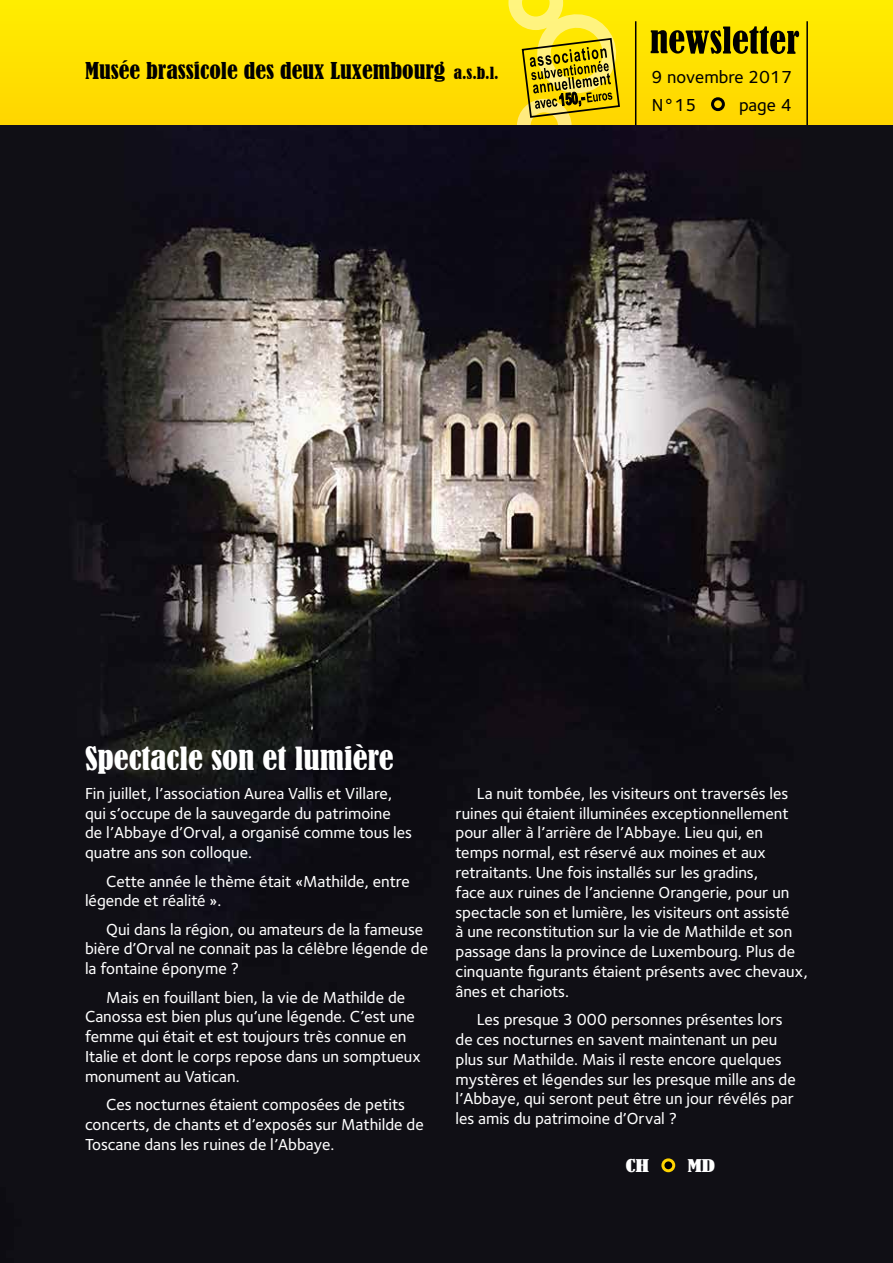
<style>
.page{position:relative;width:893px;height:1263px;background:#fff}
.page>*{position:absolute;margin:0;border:0;box-sizing:border-box;transform-origin:0 0}
.t1{font:condensed 30px "Bernard";color:#fff;scale:1.11 1}
.t2{font:condensed 21.75px "Bernard";color:#000;scale:1.1 1}
.t3{font:18px/28.5px "Foundry Sterling Medium CE";color:#000}
.t4{font:16.5px/19.8px "Foundry Sterling Medium CE";color:#fff}
.t5{font:condensed 16.5px "Bernard";color:#fff;scale:1.5 1}
.s1{font-size:15.75px}
</style>
<div class="page">
<svg style="left:0;top:0;width:893px;height:125px;background:#ffe100"></svg>
<svg style="left:651px;top:26px;width:148px;height:28px;background:#7d7000"></svg>
<div style="left:712px;top:99px;width:11px;height:11px;background:#ffd400;border-radius:50%"></div>
<div style="left:711px;top:97px;width:14px;height:14px;border:3px solid #000;border-radius:50%"></div>
<hr style="left:806px;top:21px;width:2px;height:105px;background:#000">
<svg style="left:453px;top:66px;width:46px;height:14px"></svg>
<svg style="left:508px;top:0;width:129px;height:125px;background:#ddc71e"></svg>
<img style="left:0;top:125px;width:893px;height:1138px">
<div style="left:663px;top:1160px;width:11px;height:11px;background:#000;border-radius:50%"></div>
<div style="left:661px;top:1158px;width:14px;height:14px;border:3px solid #ffd400;border-radius:50%"></div>
<h2 class="t2" style="left:85px;top:58px;width:378px">Musée brassicole des deux Luxembourg <span class="s1">a.s.b.l.</span></h2>
<p class="t3" style="left:651px;top:63px;width:142px">9 novembre 2017<br>N°15</p>
<p class="t3" style="left:739px;top:91px;width:54px">page 4</p>
<h1 class="t1" style="left:85px;top:741px;width:279px">Spectacle son et lumière</h1>
<p class="t4" style="left:85px;top:784px;width:328px">Fin juillet, l’association Aurea Vallis et Villare, qui s’occupe de la sauvegarde du patrimoine de l’Abbaye d’Orval, a organisé comme tous les quatre ans son colloque.</p>
<p class="t4" style="left:85px;top:871px;width:326px;text-indent:21px">Cette année le thème était «Mathilde, entre légende et réalité ».</p>
<p class="t4" style="left:85px;top:919px;width:345px;text-indent:21px">Qui dans la région, ou amateurs de la fameuse bière d’Orval ne connait pas la célèbre légende de la fontaine éponyme ?</p>
<p class="t4" style="left:85px;top:987px;width:337px;text-indent:21px">Mais en fouillant bien, la vie de Mathilde de Canossa est bien plus qu’une légende. C’est une femme qui était et est toujours très connue en Italie et dont le corps repose dans un somptueux monument au Vatican.</p>
<p class="t4" style="left:85px;top:1095px;width:340px;text-indent:21px">Ces nocturnes étaient composées de petits concerts, de chants et d’exposés sur Mathilde de<br>Toscane dans les ruines de l’Abbaye.</p>
<p class="t4" style="left:455px;top:784px;width:354px;text-indent:21px">La nuit tombée, les visiteurs ont traversés les ruines qui étaient illuminées exceptionnellement pour aller à l’arrière de l’Abbaye. Lieu qui, en temps normal, est réservé aux moines et aux retraitants. Une fois installés sur les gradins,<br>face aux ruines de l’ancienne Orangerie, pour un spectacle son et lumière, les visiteurs ont assisté<br>à une reconstitution sur la vie de Mathilde et son passage dans la province de Luxembourg. Plus de cinquante figurants étaient présents avec chevaux, ânes et chariots.</p>
<p class="t4" style="left:455px;top:1010px;width:342px;text-indent:21px">Les presque 3 000 personnes présentes lors de ces nocturnes en savent maintenant un peu plus sur Mathilde. Mais il reste encore quelques mystères et légendes sur les presque mille ans de l’Abbaye, qui seront peut être un jour révélés par les amis du patrimoine d’Orval ?</p>
<p class="t5" style="left:626px;top:1156px;width:17px">CH</p>
<p class="t5" style="left:687px;top:1156px;width:20px">MD</p>
</div>
